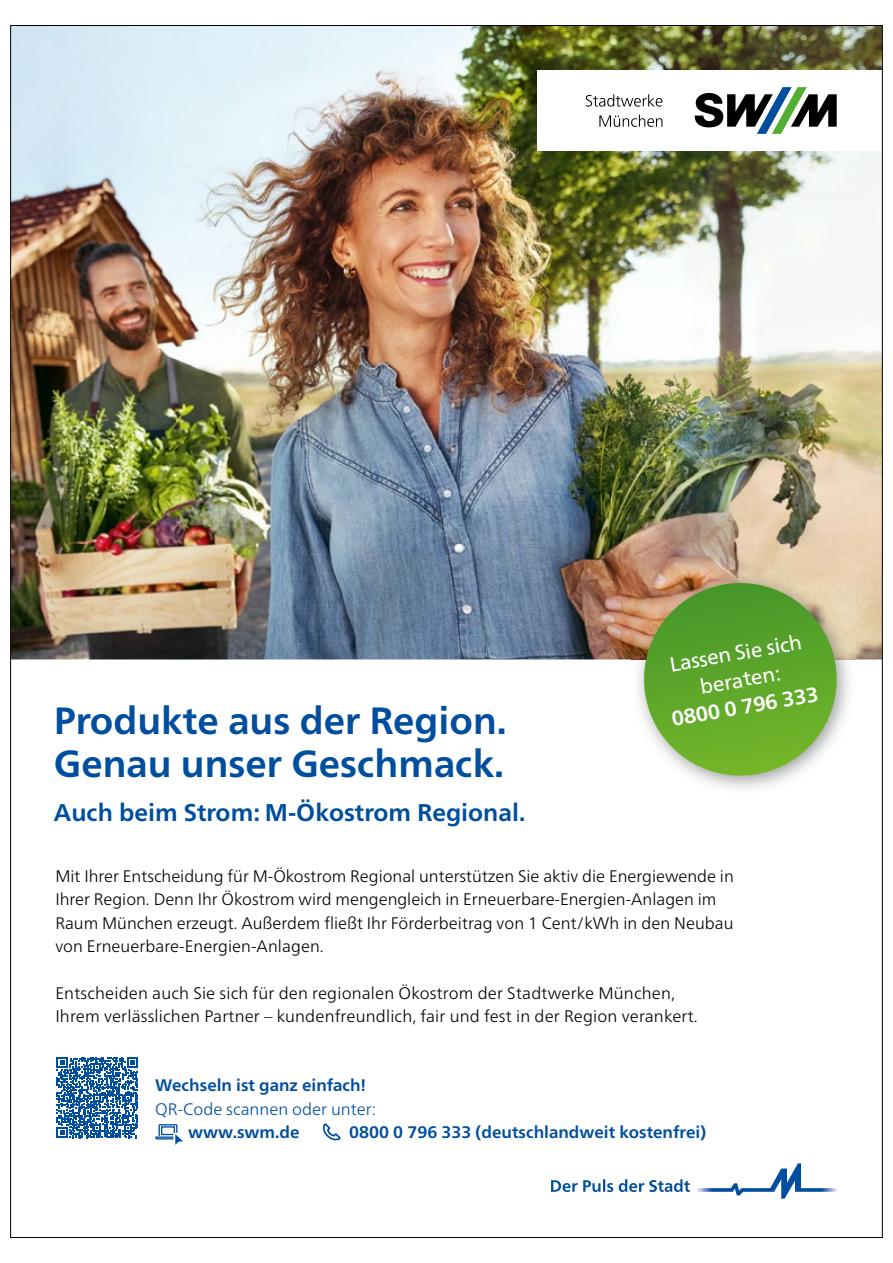
<style>
.page{position:relative;width:893px;height:1263px;background:#fff}
.page>*{position:absolute;margin:0;border:0;box-sizing:border-box;transform-origin:0 0}
.t1{font:700 37.95px "Frutiger Neue LT Pro";color:#004e9e}
.t2{font:700 24.3px "Frutiger Neue LT Pro";color:#004e9e}
.t3{font:20.7px/27px "Frutiger Neue LT Pro";color:#fff;text-align:center}
.t4{font:700 20.7px "Frutiger Neue LT Pro";color:#fff}
.t5{font:300 16.65px/23.4px "Frutiger Neue LT Pro";color:#000}
.t6{font:700 16.65px "Frutiger Neue LT Pro";color:#004e9e}
.t7{font:300 16.65px "Frutiger Neue LT Pro";color:#004e9e}
</style>
<div class="page">
<img style="left:12px;top:27px;width:869px;height:1172px">
<h1 class="t1" style="left:54px;top:699px;width:454px">Produkte aus der Region.</h1>
<h1 class="t1" style="left:54px;top:742px;width:452px">Genau unser Geschmack.</h1>
<h2 class="t2" style="left:54px;top:798px;width:473px">Auch beim Strom: M-Ökostrom Regional.</h2>
<p class="t3" style="left:667px;top:651px;width:135px;rotate:-10deg">Lassen Sie sich beraten:</p>
<p class="t4" style="left:670px;top:707px;width:150px;rotate:-10deg">0800 0 796 333</p>
<p class="t5" style="left:55px;top:864px;width:680px">Mit Ihrer Entscheidung für M-Ökostrom Regional unterstützen Sie aktiv die Energiewende in Ihrer Region. Denn Ihr Ökostrom wird mengengleich in Erneuerbare-Energien-Anlagen im Raum München erzeugt. Außerdem fließt Ihr Förderbeitrag von 1 Cent/kWh in den Neubau von Erneuerbare-Energien-Anlagen.</p>
<p class="t5" style="left:55px;top:981px;width:644px">Entscheiden auch Sie sich für den regionalen Ökostrom der Stadtwerke München,<br>Ihrem verlässlichen Partner – kundenfreundlich, fair und fest in der Region verankert.</p>
<p class="t6" style="left:155px;top:1076px;width:213px">Wechseln ist ganz einfach!</p>
<p class="t7" style="left:155px;top:1099px;width:222px">QR-Code scannen oder unter:</p>
<p class="t6" style="left:188px;top:1122px;width:113px">www.swm.de</p>
<p class="t6" style="left:349px;top:1122px;width:359px">0800 0 796 333 (deutschlandweit kostenfrei)</p>
</div>
